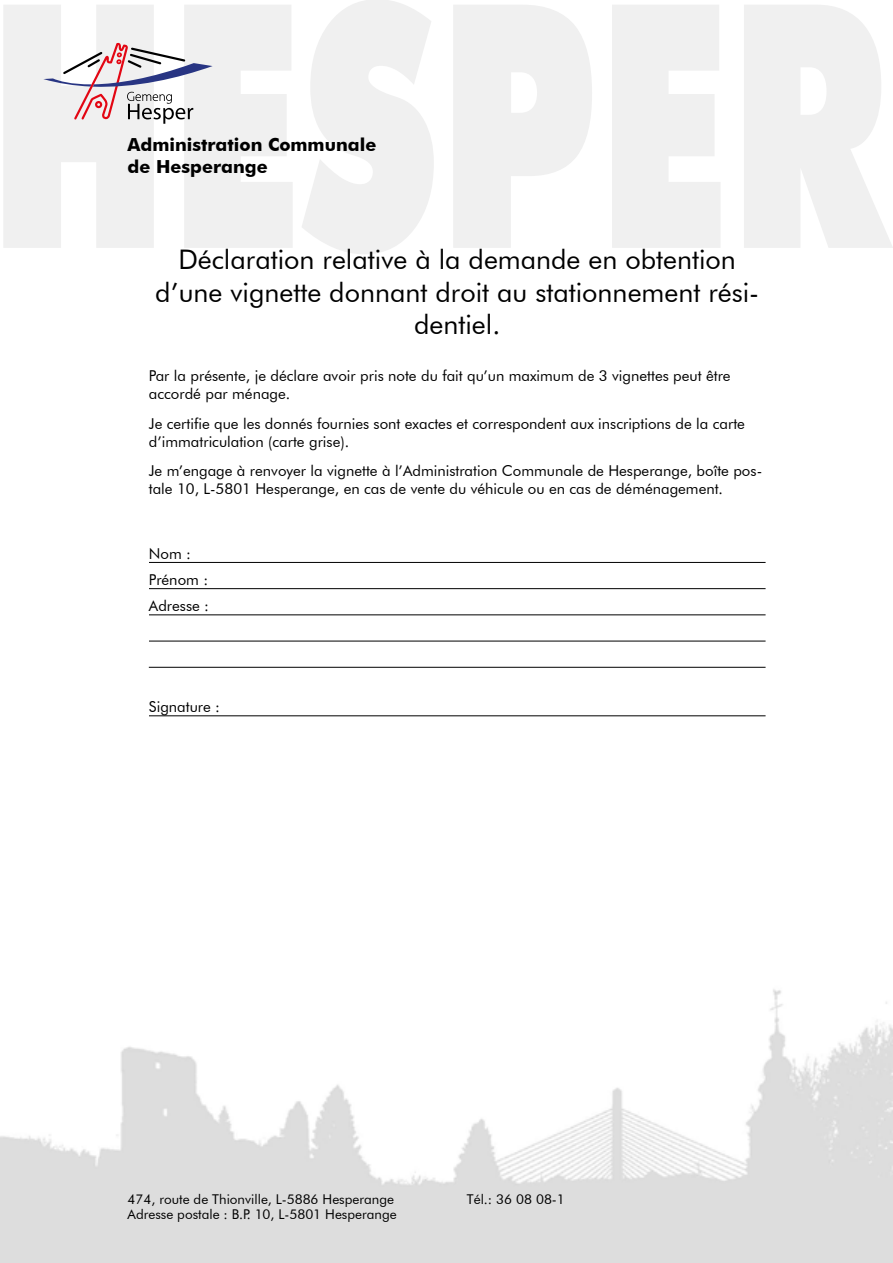
<style>
.page{position:relative;width:893px;height:1263px;background:#fff}
.page>*{position:absolute;margin:0;border:0;box-sizing:border-box;transform-origin:0 0}
.t1{font:27px/32.4px "Futura BT";color:#000;text-align:center}
.t2{font:700 18px/21.6px "Futura BT";color:#000}
.t3{font:15px/18px "Futura BT";color:#000}
.t4{font:13.5px/15px "Futura BT";color:#000}
</style>
<div class="page">
<img style="left:0;top:989px;width:893px;height:274px">
<svg style="left:43px;top:43px;width:170px;height:81px"></svg>
<hr style="left:149px;top:562px;width:617px;height:1px;background:#000">
<hr style="left:149px;top:588px;width:617px;height:1px;background:#000">
<hr style="left:149px;top:614px;width:617px;height:1px;background:#000">
<hr style="left:149px;top:641px;width:617px;height:1px;background:#000">
<hr style="left:149px;top:667px;width:617px;height:1px;background:#000">
<hr style="left:149px;top:715px;width:617px;height:1px;background:#000">
<p class="t2" style="left:128px;top:134px;width:250px">Administration Communale de Hesperange</p>
<h1 class="t1" style="left:155px;top:243px;width:605px">Déclaration relative à la demande en obtention d’une vignette donnant droit au stationnement rési&shy;dentiel.</h1>
<p class="t3" style="left:149px;top:367px;width:583px">Par la présente, je déclare avoir pris note du fait qu’un maximum de 3 vignettes peut être accordé par ménage.</p>
<p class="t3" style="left:149px;top:414px;width:597px">Je certifie que les donnés fournies sont exactes et correspondent aux inscriptions de la carte d’immatriculation (carte grise).</p>
<p class="t3" style="left:149px;top:461px;width:615px">Je m’engage à renvoyer la vignette à l’Administration Communale de Hesperange, boîte pos&shy;tale 10, L-5801 Hesperange, en cas de vente du véhicule ou en cas de déménagement.</p>
<p class="t3" style="left:149px;top:540px;width:62px;line-height:26.2px">Nom :<br>Prénom :<br>Adresse :</p>
<p class="t3" style="left:149px;top:697px;width:73px">Signature :</p>
<p class="t4" style="left:128px;top:1192px;width:271px">474, route de Thionville, L-5886 Hesperange<br>Adresse postale : B.P. 10, L-5801 Hesperange</p>
<p class="t4" style="left:467px;top:1192px;width:99px">Tél.: 36 08 08-1</p>
</div>
